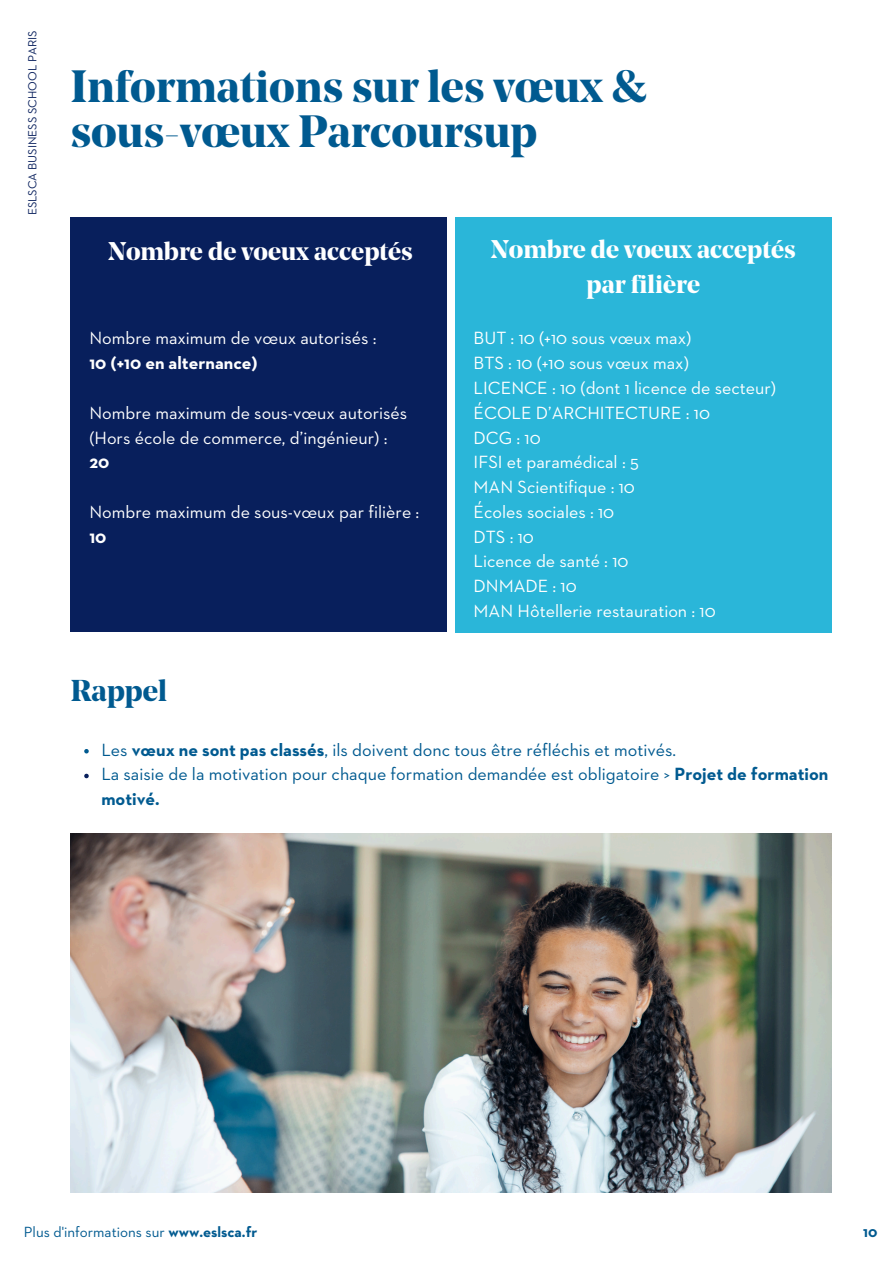
<style>
.page{position:relative;width:894px;height:1264px;background:#fff}
.page>*{position:absolute;margin:0;border:0;box-sizing:border-box;transform-origin:0 0}
.t1{font:700 45px/45px "Noe Display";color:#005a90}
.t2{font:700 30px "Noe Display";color:#005a90}
.t3{font:700 25.5px/34.8px "Noe Display";color:#fff;text-align:center}
.t4{font:18px/24.8px "Neutraface 2 Text";color:#fff}
.t5{font:18px/24.8px "Neutraface 2 Text";color:#005a90}
.t6{font:15px "Neutraface 2 Text";color:#005a90}
.t7{font:700 15px "Neutraface 2 Text";color:#005a90}
.t8{font:12px "Neutraface 2 Text";color:#081f5c}
.s1{font-weight:700}
</style>
<div class="page">
<div style="left:71px;top:217px;width:375px;height:414px;background:#081f5c"></div>
<div style="left:455px;top:217px;width:376px;height:415px;background:#2ab6d9"></div>
<img style="left:71px;top:833px;width:760px;height:359px">
<svg style="left:84px;top:749px;width:5px;height:4px"></svg>
<svg style="left:84px;top:773px;width:5px;height:5px"></svg>
<p class="t8" style="left:27px;top:215px;width:186px;rotate:-90deg">ESLSCA BUSINESS SCHOOL PARIS</p>
<h1 class="t1" style="left:71px;top:68px;width:577px">Informations sur les vœux &amp; sous-vœux Parcoursup</h1>
<h4 class="t3" style="left:108px;top:236px;width:306px">Nombre de voeux acceptés</h4>
<h3 class="t4" style="left:89px;top:327px;width:288px">Nombre maximum de vœux autorisés :<br><span class="s1">10 (+10 en alternance)</span></h3>
<h4 class="t4" style="left:89px;top:401px;width:319px">Nombre maximum de sous-vœux autorisés (Hors école de commerce, d’ingénieur) :<br><span class="s1">20</span></h4>
<h4 class="t4" style="left:89px;top:500px;width:331px">Nombre maximum de sous-vœux par filière :<br><span class="s1">10</span></h4>
<h4 class="t3" style="left:491px;top:234px;width:306px">Nombre de voeux acceptés par filière</h4>
<h3 class="t4" style="left:473px;top:327px;width:304px">BUT : 10 (+10 sous vœux max)<br>BTS : 10 (+10 sous vœux max)<br>LICENCE : 10 (dont 1 licence de secteur)<br>ÉCOLE D’ARCHITECTURE : 10<br>DCG : 10<br>IFSI et paramédical : 5<br>MAN Scientifique : 10<br>Écoles sociales : 10<br>DTS : 10<br>Licence de santé : 10<br>DNMADE : 10<br>MAN Hôtellerie restauration : 10</h3>
<h2 class="t2" style="left:71px;top:678px;width:98px">Rappel</h2>
<p class="t5" style="left:101px;top:738px;width:576px">Les <span class="s1">vœux ne sont pas classés</span>, ils doivent donc tous être réfléchis et motivés.</p>
<p class="t5" style="left:101px;top:763px;width:728px">La saisie de la motivation pour chaque formation demandée est obligatoire &gt; <span class="s1">Projet de formation motivé.</span></p>
<p class="t6" style="left:24px;top:1224px;width:235px">Plus d'informations sur <span class="s1">www.eslsca.fr</span></p>
<h5 class="t7" style="left:863px;top:1224px;width:16px">10</h5>
</div>
